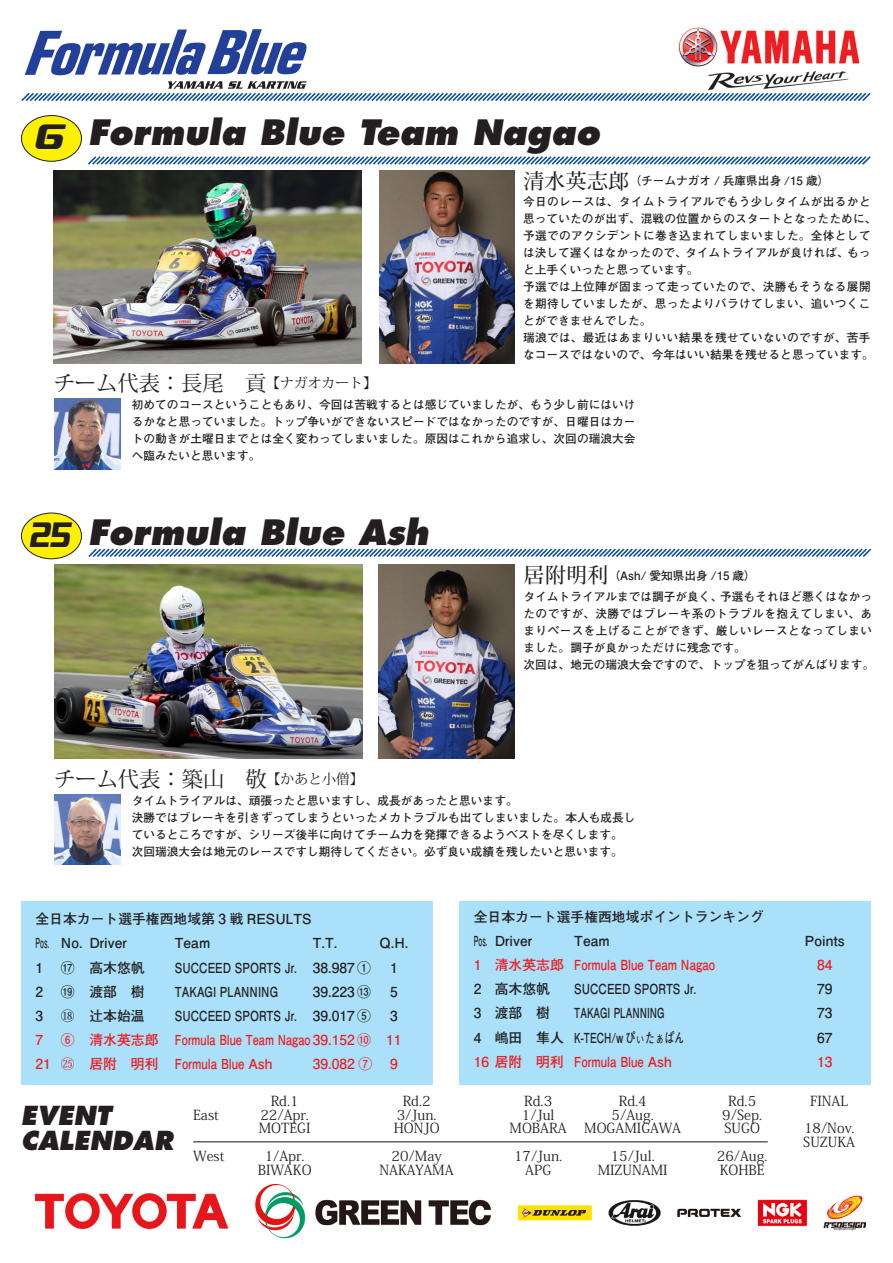
<style>
.page{position:relative;width:893px;height:1263px;background:#fff}
.page>*{position:absolute;margin:0;border:0;box-sizing:border-box;transform-origin:0 0}
.t1{font:italic 42.45px "Blaster Infinite";color:#231f20;scale:.7 1}
.t2{font:italic 42.45px "Blaster Infinite";color:#231f20}
.t3{font:italic 800 34.05px "Futura";color:#231f20}
.t4{font:italic 800 25.5px "Futura";color:#231f20}
.t5{font:21.3px "Koz Min Pro";color:#231f20}
.t6{font:700 21.3px "Futo Min A101 Pro";color:#231f20}
.t7{font:13.8px "Koz Min Pro";color:#231f20}
.t8{font:700 13.8px "Futo Go B101 Pro";color:#231f20}
.t9{font:700 13.8px "Futo Go B101 Pro";color:#231f20;scale:.8 1}
.t10{font:700 13.8px "Futo Go B101 Pro";color:#ee1d23;scale:.83 1}
.t11{font:700 13.8px "Futo Go B101 Pro";color:#ee1d23}
.t12{font:700 13.8px "Futo Go B101 Pro";color:#231f20;scale:.7 1}
.t13{font:700 13.8px "Futo Go B101 Pro";color:#ee1d23;scale:.8 1}
.t14{font:700 13.8px "Futo Go B101 Pro";color:#231f20;scale:.5 1}
.t15{font:13.8px "Koz Min Pro";color:#ee1d23}
.t16{font:700 11.7px/17px "Futo Go B101 Pro";color:#231f20}
.t17{font:700 11.7px/17px "Futo Go B101 Pro";letter-spacing:.03em;color:#231f20}
</style>
<div class="page">
<img style="left:54px;top:565px;width:308px;height:193px">
<div style="left:21px;top:901px;width:411px;height:183px;background:#aae0f9"></div>
<img style="left:379px;top:170px;width:135px;height:193px">
<div style="left:460px;top:901px;width:411px;height:183px;background:#aae0f9"></div>
<img style="left:54px;top:170px;width:308px;height:193px">
<div style="left:21px;top:116px;width:60px;height:45px;background:#fff101;border-radius:50%"></div>
<div style="left:21px;top:115px;width:61px;height:46px;border:1px solid #231f20;border-radius:50%"></div>
<img style="left:379px;top:565px;width:135px;height:193px">
<svg style="left:21px;top:81px;width:850px;height:21px"></svg>
<svg style="left:25px;top:29px;width:282px;height:46px"></svg>
<img style="left:665px;top:27px;width:206px;height:66px">
<svg style="left:88px;top:156px;width:783px;height:9px"></svg>
<svg style="left:88px;top:548px;width:783px;height:9px"></svg>
<hr style="left:193px;top:1141px;width:575px;height:1px;background:#231f20">
<img style="left:55px;top:399px;width:66px;height:70px">
<img style="left:55px;top:794px;width:66px;height:71px">
<div style="left:21px;top:513px;width:60px;height:46px;background:#fff101;border-radius:50%"></div>
<div style="left:21px;top:513px;width:61px;height:46px;border:1px solid #231f20;border-radius:50%"></div>
<img style="left:35px;top:1184px;width:830px;height:54px">
<p class="t2" style="left:33px;top:117px;width:31px">6</p>
<p class="t3" style="left:88px;top:111px;width:513px">Formula Blue Team Nagao</p>
<p class="t6" style="left:523px;top:164px;width:108px">清水英志郎</p>
<p class="t16" style="left:523px;top:192px;width:355px">今日のレースは、タイムトライアルでもう少しタイムが出るかと思っていたのが出ず、混戦の位置からのスタートとなったために、予選でのアクシデントに巻き込まれてしまいました。全体としては決して遅くはなかったので、タイムトライアルが良ければ、もっと上手くいったと思っています。</p>
<p class="t16" style="left:523px;top:277px;width:349px;text-align:justify">予選では上位陣が固まって走っていたので、決勝もそうなる展開を期待していましたが、思ったよりバラけてしまい、追いつくことができませんでした。</p>
<p class="t16" style="left:523px;top:328px;width:352px">瑞浪では、最近はあまりいい結果を残せていないのですが、苦手なコースではないので、今年はいい結果を残せると思っています。</p>
<p class="t16" style="left:629px;top:171px;width:202px">（チームナガオ / 兵庫県出身 /15 歳(</p>
<p class="t5" style="left:54px;top:368px;width:214px">チーム代表：長尾　貢</p>
<p class="t7" style="left:266px;top:373px;width:112px">【ナガオカート【</p>
<p class="t16" style="left:132px;top:395px;width:505px;text-align:justify">初めてのコースということもあり、今回は苦戦するとは感じていましたが、もう少し前にはいけるかなと思っていました。トップ争いができないスピードではなかったのですが、日曜日はカートの動きが土曜日までとは全く変わってしまいました。原因はこれから追求し、次回の瑞浪大会へ臨みたいと思います。</p>
<p class="t1" style="left:29px;top:514px;width:60px">25</p>
<p class="t3" style="left:88px;top:511px;width:342px">Formula Blue Ash</p>
<p class="t6" style="left:524px;top:559px;width:87px">居附明利</p>
<p class="t16" style="left:609px;top:565px;width:149px">（Ash/ 愛知県出身 /15 歳(</p>
<p class="t16" style="left:720px;top:586px;width:154px">予選もそれほど悪くはなかっ</p>
<p class="t17" style="left:524px;top:586px;width:350px">タイムトライアルまでは調子が良く、<br>たのですが、決勝ではブレーキ系のトラブルを抱えてしまい、あまりペースを上げることができず、厳しいレースとなってしまいました。調子が良かっただけに残念です。</p>
<p class="t16" style="left:524px;top:654px;width:352px">次回は、地元の瑞浪大会ですので、トップを狙ってがんばります。</p>
<p class="t5" style="left:54px;top:764px;width:214px">チーム代表：築山　敬</p>
<p class="t7" style="left:267px;top:769px;width:98px">【かあと小僧【</p>
<p class="t16" style="left:132px;top:790px;width:387px">タイムトライアルは、頑張ったと思いますし、成長があったと思います。</p>
<p class="t16" style="left:132px;top:807px;width:505px">決勝ではブレーキを引きずってしまうといったメカトラブルも出てしまいました。本人も成長しているところですが、シリーズ後半に向けてチーム力を発揮できるようベストを尽くします。</p>
<p class="t16" style="left:132px;top:841px;width:493px">次回瑞浪大会は地元のレースですし期待してください。必ず良い成績を残したいと思います。</p>
<p class="t8" style="left:35px;top:908px;width:278px">全日本カート選手権西地域第 3 戦 RESULTS</p>
<p class="t8" style="left:474px;top:905px;width:292px">全日本カート選手権西地域ポイントランキング</p>
<p class="t14" style="left:35px;top:932px;width:29px">Pos.</p>
<p class="t8" style="left:61px;top:932px;width:23px">No.</p>
<p class="t8" style="left:89px;top:932px;width:39px">Driver</p>
<p class="t8" style="left:175px;top:932px;width:37px">Team</p>
<p class="t8" style="left:313px;top:932px;width:26px">T T. .</p>
<p class="t8" style="left:379px;top:932px;width:30px">Q H. .</p>
<p class="t14" style="left:474px;top:929px;width:29px">Pos.</p>
<p class="t8" style="left:495px;top:929px;width:39px">Driver</p>
<p class="t8" style="left:574px;top:929px;width:37px">Team</p>
<p class="t8" style="left:805px;top:929px;width:41px">Points</p>
<p class="t8" style="left:35px;top:956px;width:9px">1</p>
<p class="t8" style="left:61px;top:956px;width:15px">⑰</p>
<p class="t8" style="left:89px;top:956px;width:57px">高木悠帆</p>
<p class="t9" style="left:175px;top:956px;width:154px">SUCCEED SPORTS Jr.</p>
<p class="t8" style="left:313px;top:956px;width:59px">38.9871</p>
<p class="t8" style="left:390px;top:956px;width:9px">1</p>
<p class="t11" style="left:474px;top:954px;width:9px">1</p>
<p class="t11" style="left:495px;top:954px;width:71px">清水英志郎</p>
<p class="t10" style="left:574px;top:954px;width:171px">Formula Blue Team Nagao</p>
<p class="t11" style="left:817px;top:954px;width:17px">84</p>
<p class="t8" style="left:35px;top:980px;width:9px">2</p>
<p class="t8" style="left:61px;top:980px;width:15px">⑲</p>
<p class="t8" style="left:89px;top:980px;width:57px">渡部　樹</p>
<p class="t9" style="left:175px;top:980px;width:130px">TAKAGI PLANNING</p>
<p class="t8" style="left:313px;top:980px;width:59px">39.22313</p>
<p class="t8" style="left:390px;top:980px;width:9px">5</p>
<p class="t8" style="left:474px;top:978px;width:9px">2</p>
<p class="t8" style="left:495px;top:978px;width:57px">高木悠帆</p>
<p class="t9" style="left:574px;top:978px;width:154px">SUCCEED SPORTS Jr.</p>
<p class="t8" style="left:817px;top:978px;width:17px">79</p>
<p class="t8" style="left:35px;top:1005px;width:9px">3</p>
<p class="t7" style="left:61px;top:1006px;width:15px">⑱</p>
<p class="t8" style="left:89px;top:1005px;width:57px">辻本始温</p>
<p class="t9" style="left:175px;top:1005px;width:154px">SUCCEED SPORTS Jr.</p>
<p class="t8" style="left:313px;top:1005px;width:59px">39.0175</p>
<p class="t8" style="left:390px;top:1005px;width:9px">3</p>
<p class="t8" style="left:474px;top:1002px;width:9px">3</p>
<p class="t8" style="left:495px;top:1002px;width:57px">渡部　樹</p>
<p class="t12" style="left:574px;top:1002px;width:130px">TAKAGI PLANNING</p>
<p class="t8" style="left:817px;top:1002px;width:17px">73</p>
<p class="t11" style="left:35px;top:1029px;width:9px">7</p>
<p class="t11" style="left:61px;top:1029px;width:15px">⑥</p>
<p class="t11" style="left:89px;top:1029px;width:71px">清水英志郎</p>
<p class="t13" style="left:175px;top:1029px;width:246px">Formula Blue Team Nagao 39.15210</p>
<p class="t11" style="left:386px;top:1029px;width:17px">11</p>
<p class="t8" style="left:474px;top:1026px;width:9px">4</p>
<p class="t8" style="left:495px;top:1026px;width:71px">嶋田　隼人</p>
<p class="t12" style="left:574px;top:1026px;width:158px">-K TECH w/ ぴぃたぁぱん</p>
<p class="t8" style="left:817px;top:1026px;width:17px">67</p>
<p class="t11" style="left:35px;top:1053px;width:17px">21</p>
<p class="t15" style="left:61px;top:1054px;width:15px">㉕</p>
<p class="t11" style="left:89px;top:1053px;width:71px">居附　明利</p>
<p class="t10" style="left:175px;top:1053px;width:119px">Formula Blue Ash</p>
<p class="t11" style="left:313px;top:1053px;width:61px">39.082 7</p>
<p class="t11" style="left:390px;top:1053px;width:9px">9</p>
<p class="t11" style="left:474px;top:1050px;width:92px">16 居附　明利</p>
<p class="t10" style="left:574px;top:1050px;width:119px">Formula Blue Ash</p>
<p class="t11" style="left:817px;top:1050px;width:17px">13</p>
<p class="t4" style="left:21px;top:1099px;width:92px">EVENT</p>
<p class="t4" style="left:21px;top:1125px;width:154px">CALENDAR</p>
<p class="t7" style="left:193px;top:1105px;width:27px">East</p>
<p class="t7" style="left:193px;top:1146px;width:33px">West</p>
<p class="t7" style="left:271px;top:1091px;width:29px">Rd.1</p>
<p class="t7" style="left:260px;top:1105px;width:50px">22/Apr.</p>
<p class="t7" style="left:259px;top:1118px;width:53px">MOTEGI</p>
<p class="t7" style="left:265px;top:1146px;width:41px">1/Apr.</p>
<p class="t7" style="left:258px;top:1160px;width:55px">BIWAKO</p>
<p class="t7" style="left:403px;top:1091px;width:29px">Rd.2</p>
<p class="t7" style="left:524px;top:1091px;width:29px">Rd.3</p>
<p class="t7" style="left:619px;top:1091px;width:29px">Rd.4</p>
<p class="t7" style="left:728px;top:1091px;width:29px">Rd.5</p>
<p class="t7" style="left:810px;top:1091px;width:40px">FINAL</p>
<p class="t7" style="left:397px;top:1105px;width:41px">3/Jun.</p>
<p class="t7" style="left:394px;top:1118px;width:47px">HONJO</p>
<p class="t7" style="left:522px;top:1105px;width:34px">1/Jul</p>
<p class="t7" style="left:510px;top:1118px;width:59px">MOBARA</p>
<p class="t7" style="left:612px;top:1105px;width:44px">5/Aug.</p>
<p class="t7" style="left:584px;top:1118px;width:98px">MOGAMIGAWA</p>
<p class="t7" style="left:722px;top:1105px;width:41px">9/Sep.</p>
<p class="t7" style="left:724px;top:1118px;width:37px">SUGO</p>
<p class="t7" style="left:804px;top:1118px;width:52px">18/Nov.</p>
<p class="t7" style="left:803px;top:1132px;width:53px">SUZUKA</p>
<p class="t7" style="left:392px;top:1146px;width:52px">20/May</p>
<p class="t7" style="left:380px;top:1160px;width:76px">NAKAYAMA</p>
<p class="t7" style="left:514px;top:1146px;width:50px">17/Jun.</p>
<p class="t7" style="left:525px;top:1160px;width:28px">APG</p>
<p class="t7" style="left:611px;top:1146px;width:45px">15/Jul.</p>
<p class="t7" style="left:598px;top:1160px;width:71px">MIZUNAMI</p>
<p class="t7" style="left:717px;top:1146px;width:52px">26/Aug.</p>
<p class="t7" style="left:720px;top:1160px;width:47px">KOHBE</p>
</div>
